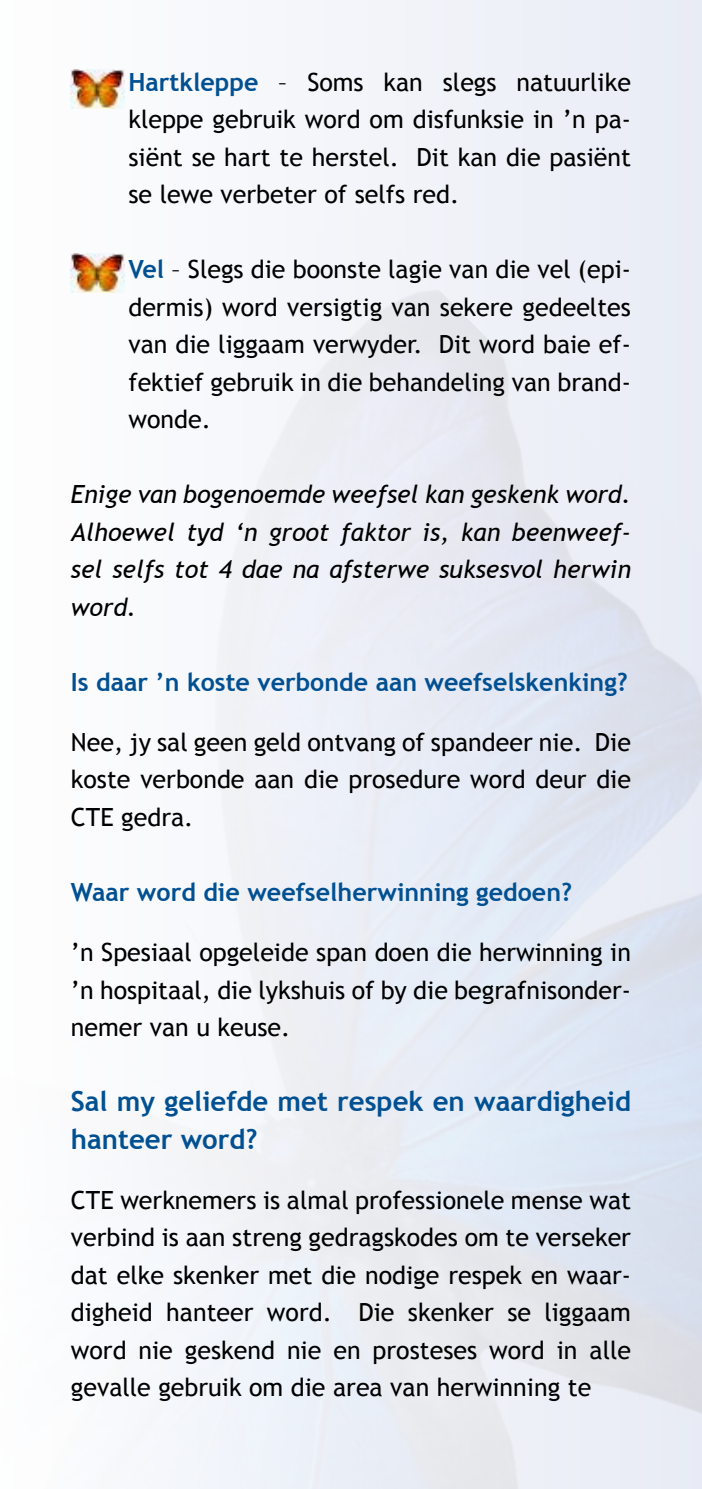
<style>
.page{position:relative;width:702px;height:1489px;background:#fff}
.page>*{position:absolute;margin:0;border:0;box-sizing:border-box;transform-origin:0 0}
.t1{font:700 27.5px/37.5px "Trebuchet MS";color:#005092}
.t2{font:25px/37.5px "Trebuchet MS";color:#000;text-align:justify}
.t3{font:italic 25px/37.5px "Trebuchet MS";color:#000;text-align:justify}
.t4{font:700 25px "Trebuchet MS";color:#005092}
.s1{font-weight:700;color:#005092}
</style>
<div class="page">
<div style="left:0;top:0;width:702px;height:1488px;background:#f3f5fa"></div>
<img style="left:0;top:202px;width:702px;height:1286px">
<img style="left:71px;top:254px;width:53px;height:39px">
<img style="left:71px;top:70px;width:53px;height:39px">
<p class="t2" style="left:128px;top:63px;width:504px"><span class="s1">Hartkleppe</span> – Soms kan slegs natuurlike kleppe gebruik word om disfunksie in ’n pa&shy;siënt se hart te herstel. Dit kan die pasiënt se lewe verbeter of selfs red.</p>
<p class="t2" style="left:128px;top:251px;width:504px"><span class="s1">Vel</span> – Slegs die boonste lagie van die vel (epi&shy;dermis) word versigtig van sekere gedeeltes van die liggaam verwyder. Dit word baie ef&shy;fektief gebruik in die behandeling van brand&shy;wonde.</p>
<p class="t3" style="left:71px;top:476px;width:561px">Enige van bogenoemde weefsel kan geskenk word.<br>Alhoewel tyd ‘n groot faktor is, kan beenweef&shy;sel selfs tot 4 dae na afsterwe suksesvol herwin word.</p>
<p class="t4" style="left:71px;top:666px;width:558px">Is daar ’n koste verbonde aan weefselskenking?</p>
<p class="t2" style="left:71px;top:723px;width:561px">Nee, jy sal geen geld ontvang of spandeer nie. Die koste verbonde aan die prosedure word deur die CTE gedra.</p>
<p class="t4" style="left:71px;top:876px;width:502px">Waar word die weefselherwinning gedoen?</p>
<p class="t2" style="left:71px;top:933px;width:561px">’n Spesiaal opgeleide span doen die herwinning in ’n hospitaal, die lykshuis of by die begrafnisonder&shy;nemer van u keuse.</p>
<p class="t1" style="left:71px;top:1082px;width:561px">Sal my geliefde met respek en waardigheid hanteer word?</p>
<p class="t2" style="left:71px;top:1181px;width:561px">CTE werknemers is almal professionele mense wat verbind is aan streng gedragskodes om te verseker dat elke skenker met die nodige respek en waar&shy;digheid hanteer word. Die skenker se liggaam word nie geskend nie en prosteses word in alle gevalle gebruik om die area van herwinning te</p>
</div>
